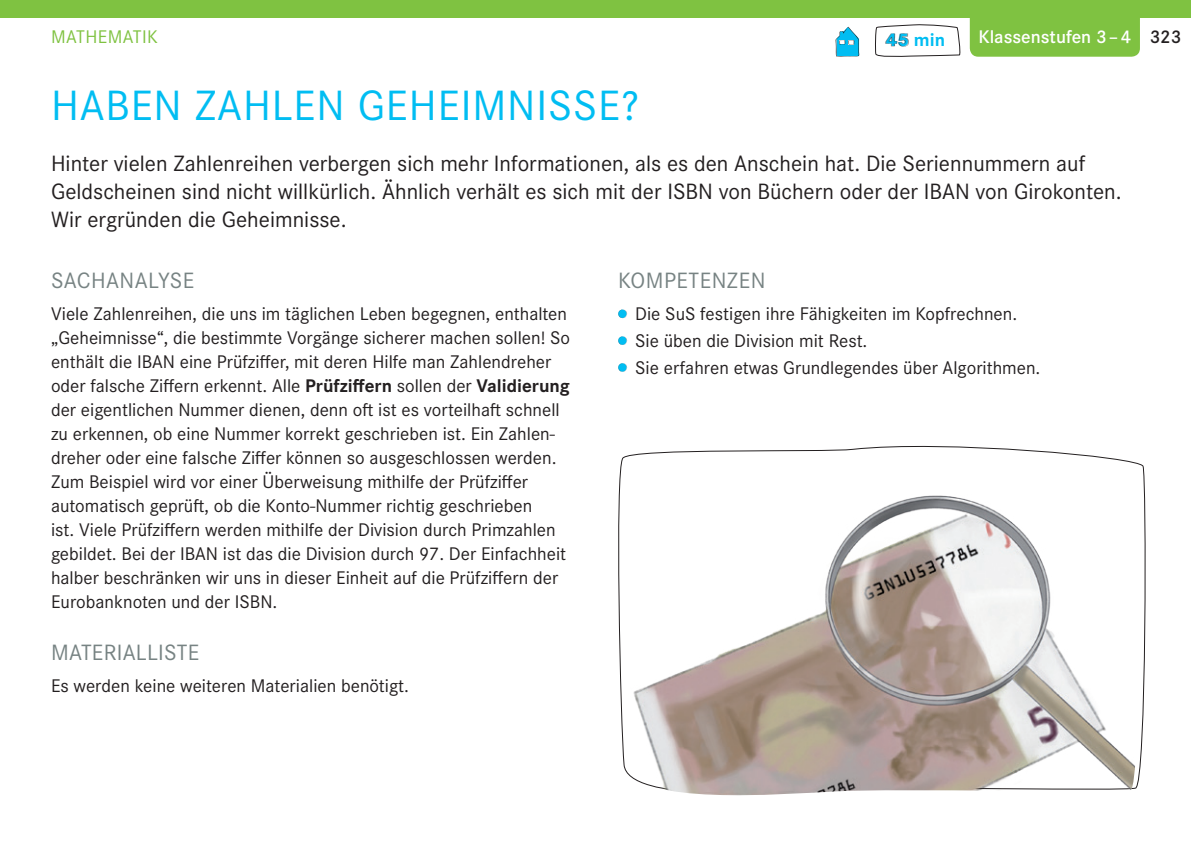
<style>
.page{position:relative;width:1191px;height:842px;background:#fff}
.page>*{position:absolute;margin:0;border:0;box-sizing:border-box;transform-origin:0 0}
.t1{font:44px "Daimler CS Pro";letter-spacing:.02em;color:#01bdf2}
.t2{font:23px/28px "Daimler CS Pro";color:#231f20}
.t3{font:23px "Daimler CS Pro";letter-spacing:.01em;color:#778383}
.t4{font:19px/24px "Daimler CS Pro";color:#231f20}
.t5{font:600 19px "Daimler CS Pro";color:#fff}
.t6{font:19px "Daimler CS Pro";letter-spacing:.02em;color:#7fc241}
.t7{font:700 19px "Daimler CS Pro";color:#01bdf2}
.s1{color:#231f20}
.s2{font-weight:800}
.s3{font-weight:700}
</style>
<div class="page">
<div style="left:0;top:0;width:1191px;height:17px;background:#7fc241"></div>
<svg style="left:618px;top:445px;width:528px;height:351px"></svg>
<div style="left:969px;top:17px;width:171px;height:40px;background:#7fc241"></div>
<svg style="left:875px;top:24px;width:86px;height:33px"></svg>
<svg style="left:618px;top:309px;width:9px;height:9px"></svg>
<svg style="left:618px;top:336px;width:9px;height:9px"></svg>
<svg style="left:618px;top:363px;width:9px;height:9px"></svg>
<svg style="left:835px;top:27px;width:24px;height:30px"></svg>
<img style="left:623px;top:449px;width:518px;height:346px">
<p class="t6" style="left:51px;top:23px;width:108px">MATHEMATIK</p>
<p class="t5" style="left:978px;top:22px;width:204px">Klassenstufen 3 – 4 <span class="s1">323</span></p>
<p class="t7" style="left:886px;top:25px;width:61px"><span class="s2">45</span> min</p>
<h1 class="t1" style="left:51px;top:74px;width:589px">HABEN ZAHLEN GEHEIMNISSE?</h1>
<p class="t2" style="left:51px;top:148px;width:1072px">Hinter vielen Zahlenreihen verbergen sich mehr Informationen, als es den Anschein hat. Die Seriennummern auf<br>Geldscheinen sind nicht willkürlich. Ähnlich verhält es sich mit der ISBN von Büchern oder der IBAN von Girokonten.<br>Wir ergründen die Geheimnisse.</p>
<p class="t3" style="left:51px;top:263px;width:145px">SACHANALYSE</p>
<p class="t4" style="left:51px;top:300px;width:520px">Viele Zahlenreihen, die uns im täglichen Leben begegnen, enthalten „Geheimnisse“, die bestimmte Vorgänge sicherer machen sollen! So enthält die IBAN eine Prüfziffer, mit deren Hilfe man Zahlendreher oder falsche Ziffern erkennt. Alle <span class="s3">Prüfziffern</span> sollen der <span class="s3">Validierung </span>der eigentlichen Nummer dienen, denn oft ist es vorteilhaft schnell zu erkennen, ob eine Nummer korrekt geschrieben ist. Ein Zahlen&shy;dreher oder eine falsche Ziffer können so ausgeschlossen werden.<br>Zum Beispiel wird vor einer Überweisung mithilfe der Prüfziffer automatisch geprüft, ob die Konto-Nummer richtig geschrieben<br>ist. Viele Prüfziffern werden mithilfe der Division durch Primzahlen gebildet. Bei der IBAN ist das die Division durch 97. Der Einfachheit halber beschränken wir uns in dieser Einheit auf die Prüfziffern der Eurobanknoten und der ISBN.</p>
<p class="t3" style="left:51px;top:635px;width:150px">MATERIALLISTE</p>
<p class="t4" style="left:51px;top:673px;width:359px">Es werden keine weiteren Materialien benötigt.</p>
<p class="t3" style="left:618px;top:263px;width:149px">KOMPETENZEN</p>
<p class="t4" style="left:635px;top:299px;width:407px;line-height:26.8px">Die SuS festigen ihre Fähigkeiten im Kopfrechnen.<br>Sie üben die Division mit Rest.<br>Sie erfahren etwas Grundlegendes über Algorithmen.</p>
</div>
